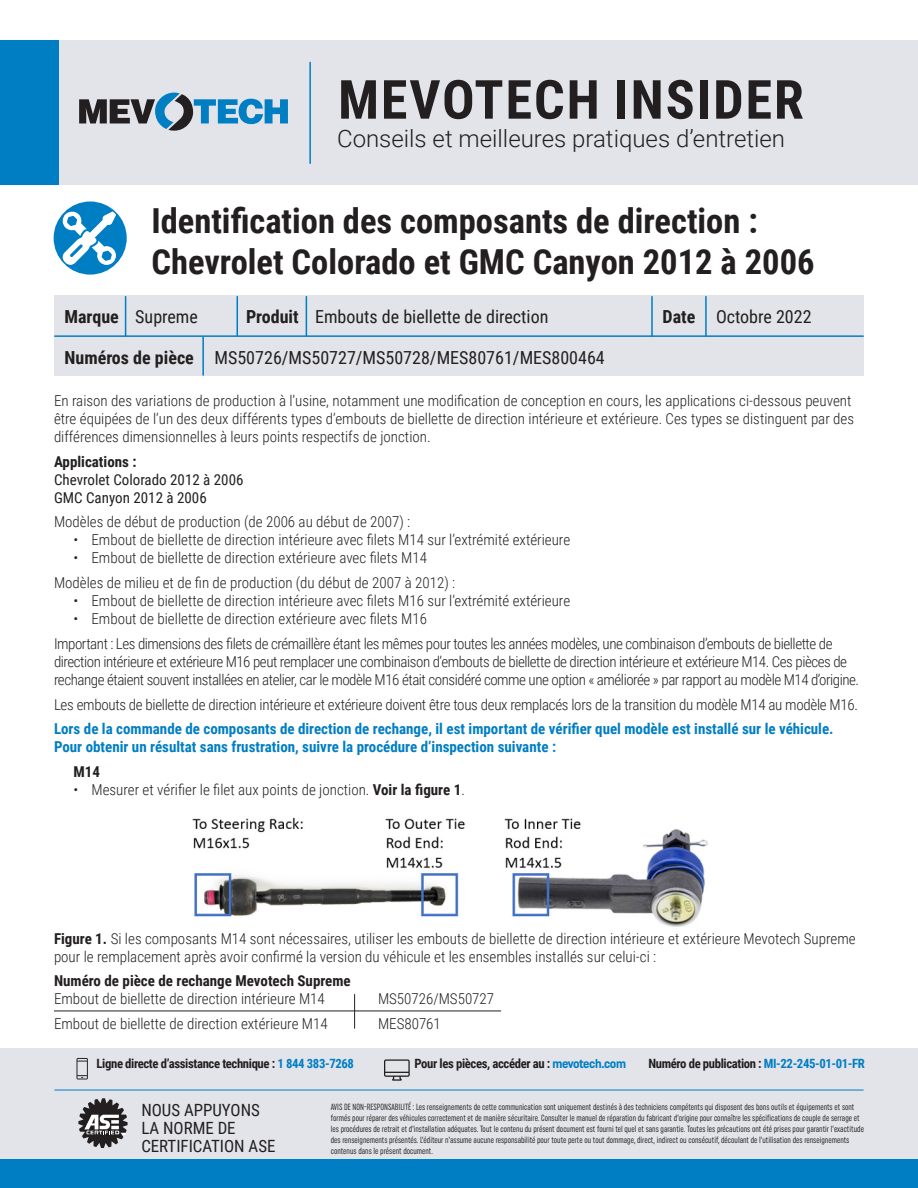
<style>
.page{position:relative;width:918px;height:1188px;background:#fff}
.page>*{position:absolute;margin:0;border:0;box-sizing:border-box;transform-origin:0 0}
.t1{font:700 54px "Roboto Condensed";letter-spacing:.035em;color:#231f20}
.t2{font:700 34.5px/41.4px "Roboto Condensed";color:#231f20}
.t3{font:300 24px "Roboto";color:#231f20}
.t4{font:18px "Roboto Condensed";color:#231f20}
.t5{font:16.8px/18px "Roboto Condensed";color:#231f20}
.Basic_Body{font:300 15px/18px "Roboto Condensed";color:#231f20}
.Basic_Body-2{font:300 15px/18px "Roboto Condensed";letter-spacing:-.03em;color:#231f20}
.Basic_Body-3{font:700 15px/18px "Roboto Condensed";color:#007ec4}
.Basic_Body-4{font:300 15px "Roboto Condensed";letter-spacing:-.02em;color:#231f20}
.Basic_Body-5{font:15px/18px "Roboto Condensed";color:#231f20}
.Basic_Body-6{font:700 15px "Roboto Condensed";color:#231f20}
.t6{font:700 12.75px "Roboto Condensed";letter-spacing:-.03em;color:#231f20}
.t7{font:extra-condensed 9px/10.8px "Uniform";color:#231f20}
.s1{font-weight:700}
.s2{color:#007ec4}
.s3{font-family:"Uniform Condensed";color:#007ec4}
</style>
<div class="page">
<div style="left:54px;top:296px;width:810px;height:80px;background:#e2e4e9"></div>
<hr style="left:237px;top:297px;width:1px;height:39px;background:#007ec4">
<hr style="left:651px;top:297px;width:2px;height:39px;background:#007ec4">
<hr style="left:306px;top:297px;width:1px;height:39px;background:#007ec4">
<hr style="left:705px;top:297px;width:2px;height:39px;background:#007ec4">
<hr style="left:125px;top:297px;width:1px;height:39px;background:#007ec4">
<hr style="left:55px;top:335px;width:808px;height:2px;background:#007ec4">
<hr style="left:202px;top:337px;width:2px;height:38px;background:#007ec4">
<div style="left:0;top:1049px;width:918px;height:139px;background:#e2e4e9"></div>
<div style="left:0;top:1160px;width:918px;height:28px;background:#007ec4"></div>
<svg style="left:78px;top:1098px;width:50px;height:50px"></svg>
<svg style="left:76px;top:1058px;width:12px;height:21px"></svg>
<svg style="left:384px;top:1059px;width:26px;height:22px"></svg>
<hr style="left:55px;top:1090px;width:808px;height:1px;background:#007ec4">
<div style="left:49px;top:40px;width:869px;height:145px;background:#e2e4e9"></div>
<div style="left:0;top:40px;width:59px;height:145px;background:#007ec4"></div>
<svg style="left:79px;top:93px;width:209px;height:38px"></svg>
<hr style="left:309px;top:62px;width:2px;height:101px;background:#007ec4">
<div style="left:54px;top:202px;width:73px;height:73px;background:#007ec4;border-radius:50%"></div>
<svg style="left:62px;top:211px;width:54px;height:54px"></svg>
<img style="left:192px;top:817px;width:517px;height:110px">
<hr style="left:54px;top:1011px;width:447px;height:1px;background:#231f20">
<hr style="left:354px;top:994px;width:1px;height:35px;background:#231f20">
<p class="t1" style="left:338px;top:62px;width:467px">MEVOTECH INSIDER</p>
<p class="t3" style="left:337px;top:122px;width:450px">Conseils et meilleures pratiques d’entretien</p>
<p class="t2" style="left:151px;top:198px;width:665px">Identification des composants de direction :<br>Chevrolet Colorado et GMC Canyon 2012 à 2006</p>
<p class="t4" style="left:64px;top:304px;width:135px"><span class="s1">Marque</span> Supreme</p>
<p class="t4" style="left:246px;top:304px;width:304px"><span class="s1">Produit</span> Embouts de biellette de direction</p>
<p class="t4" style="left:663px;top:304px;width:150px"><span class="s1">Date</span> Octobre 2022</p>
<p class="t4" style="left:64px;top:345px;width:542px"><span class="s1">Numéros de pièce</span> MS50726/MS50727/MS50728/MES80761/MES800464</p>
<p class="Basic_Body" style="left:54px;top:391px;width:802px">En raison des variations de production à l’usine, notamment une modification de conception en cours, les applications ci-dessous peuvent être équipées de l’un des deux différents types d’embouts de biellette de direction intérieure et extérieure. Ces types se distinguent par des différences dimensionnelles à leurs points respectifs de jonction.</p>
<p class="Basic_Body-5" style="left:54px;top:452px;width:191px"><span class="s1">Applications :<br></span>Chevrolet Colorado 2012 à 2006<br>GMC Canyon 2012 à 2006</p>
<p class="Basic_Body" style="left:54px;top:512px;width:358px">Modèles de début de production (de 2006 au début de 2007) :</p>
<p class="Basic_Body" style="left:74px;top:530px;width:498px">• Embout de biellette de direction intérieure avec filets M14 sur l’extrémité extérieure</p>
<p class="Basic_Body" style="left:74px;top:548px;width:355px">• Embout de biellette de direction extérieure avec filets M14</p>
<p class="Basic_Body" style="left:54px;top:573px;width:403px">Modèles de milieu et de fin de production (du début de 2007 à 2012) :</p>
<p class="Basic_Body" style="left:74px;top:591px;width:498px">• Embout de biellette de direction intérieure avec filets M16 sur l’extrémité extérieure</p>
<p class="Basic_Body" style="left:74px;top:609px;width:355px">• Embout de biellette de direction extérieure avec filets M16</p>
<p class="Basic_Body-2" style="left:54px;top:634px;width:807px">Important : Les dimensions des filets de crémaillère étant les mêmes pour toutes les années modèles, une combinaison d’embouts de biellette de direction intérieure et extérieure M16 peut remplacer une combinaison d’embouts de biellette de direction intérieure et extérieure M14. Ces pièces de rechange étaient souvent installées en atelier, car le modèle M16 était considéré comme une option « améliorée » par rapport au modèle M14 d’origine.</p>
<p class="Basic_Body-4" style="left:54px;top:694px;width:805px">Les embouts de biellette de direction intérieure et extérieure doivent être tous deux remplacés lors de la transition du modèle M14 au modèle M16.</p>
<p class="Basic_Body-3" style="left:54px;top:719px;width:781px">Lors de la commande de composants de direction de rechange, il est important de vérifier quel modèle est installé sur le véhicule.<br>Pour obtenir un résultat sans frustration, suivre la procédure d’inspection suivante :</p>
<p class="Basic_Body-6" style="left:74px;top:761px;width:28px">M14</p>
<p class="Basic_Body" style="left:74px;top:780px;width:393px">• Mesurer et vérifier le filet aux points de jonction. <span class="s1">Voir la figure 1</span>.</p>
<p class="Basic_Body" style="left:54px;top:929px;width:803px"><span class="s1">Figure 1.</span> Si les composants M14 sont nécessaires, utiliser les embouts de biellette de direction intérieure et extérieure Mevotech Supreme pour le remplacement après avoir confirmé la version du véhicule et les ensembles installés sur celui-ci :</p>
<p class="Basic_Body" style="left:54px;top:971px;width:298px"><span class="s1">Numéro de pièce de rechange Mevotech Supreme<br></span>Embout de biellette de direction intérieure M14</p>
<p class="Basic_Body" style="left:378px;top:989px;width:118px">MS50726/MS50727</p>
<p class="Basic_Body" style="left:54px;top:1014px;width:275px">Embout de biellette de direction extérieure M14</p>
<p class="Basic_Body" style="left:378px;top:1014px;width:64px">MES80761</p>
<p class="t6" style="left:97px;top:1055px;width:259px">Ligne directe d’assistance technique : <span class="s2">1 844 383-7268</span></p>
<p class="t6" style="left:415px;top:1055px;width:213px">Pour les pièces, accéder au : <span class="s3">mevotech.com</span></p>
<p class="t6" style="left:649px;top:1055px;width:218px">Numéro de publication : <span class="s2">MI-22-245-01-01-FR</span></p>
<p class="t5" style="left:141px;top:1101px;width:136px">NOUS APPUYONS<br>LA NORME DE<br>CERTIFICATION ASE</p>
<p class="t7" style="left:331px;top:1102px;width:535px">AVIS DE NON-RESPONSABILITÉ : Les renseignements de cette communication sont uniquement destinés à des techniciens compétents qui disposent des bons outils et équipements et sont formés pour réparer des véhicules correctement et de manière sécuritaire. Consulter le manuel de réparation du fabricant d’origine pour connaître les spécifications de couple de serrage et les procédures de retrait et d’installation adéquates. Tout le contenu du présent document est fourni tel quel et sans garantie. Toutes les précautions ont été prises pour garantir l’exactitude des renseignements présentés. L’éditeur n’assume aucune responsabilité pour toute perte ou tout dommage, direct, indirect ou consécutif, découlant de l’utilisation des renseignements contenus dans le présent document.</p>
</div>
